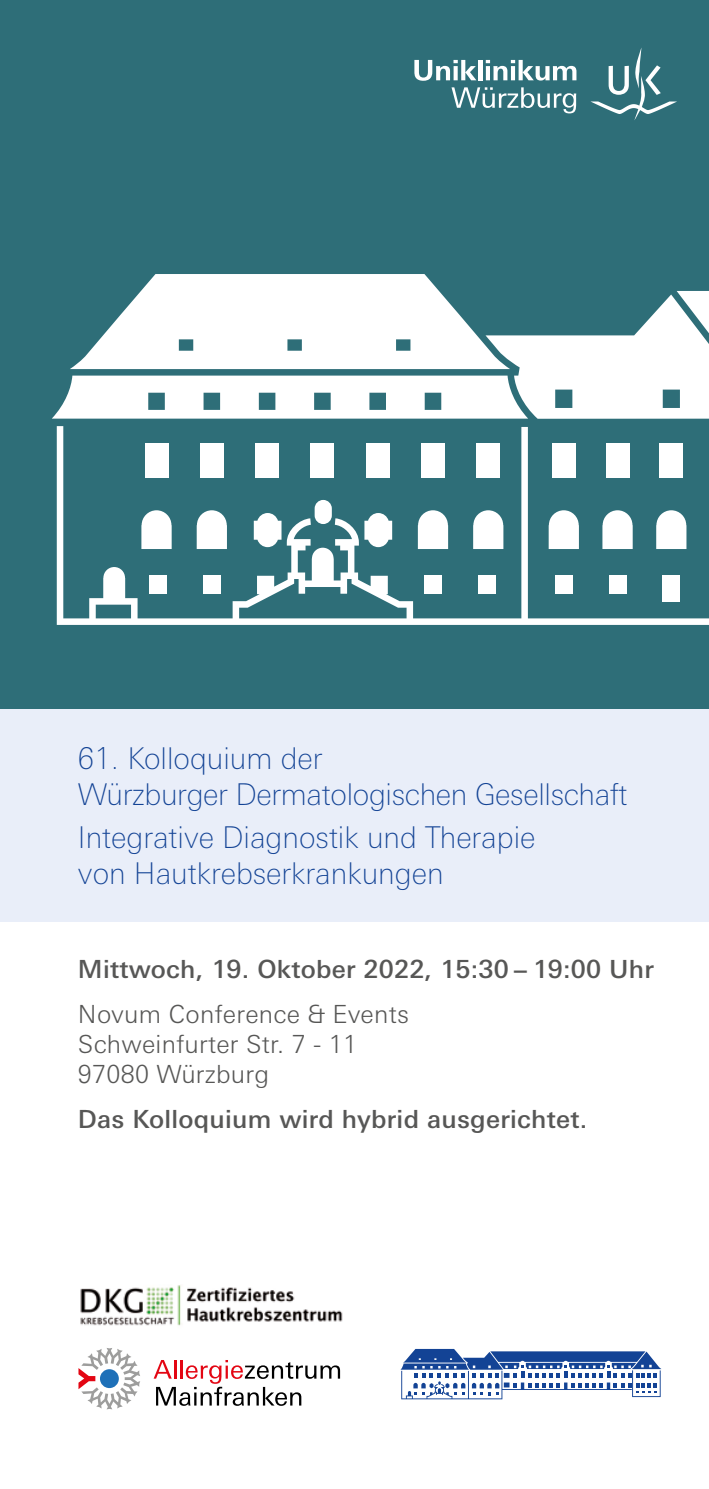
<style>
.page{position:relative;width:709px;height:1489px;background:#fff}
.page>*{position:absolute;margin:0;border:0;box-sizing:border-box;transform-origin:0 0}
.t1{font:100 30px/36px "Univers Next Pro";color:#134395}
.t2{font:500 25px "Univers Next Pro";letter-spacing:.01em;color:#575756}
.t3{font:300 25px/30px "Univers Next Pro";letter-spacing:.01em;color:#575756}
</style>
<div class="page">
<div style="left:0;top:0;width:709px;height:709px;background:#2e6e78"></div>
<div style="left:0;top:708px;width:709px;height:213px;background:#e9eef9"></div>
<svg style="left:414px;top:60px;width:62px;height:21px"></svg>
<hr style="left:478px;top:60px;width:4px;height:20px;background:#fff">
<svg style="left:486px;top:60px;width:90px;height:21px"></svg>
<svg style="left:451px;top:87px;width:125px;height:26px"></svg>
<svg style="left:590px;top:48px;width:87px;height:72px"></svg>
<svg style="left:400px;top:1348px;width:261px;height:51px"></svg>
<svg style="left:154px;top:1360px;width:186px;height:45px"></svg>
<svg style="left:78px;top:1348px;width:62px;height:61px"></svg>
<div style="left:100px;top:1368px;width:19px;height:19px;background:#1e70b8;border-radius:50%"></div>
<img style="left:80px;top:1285px;width:263px;height:41px">
<svg style="left:52px;top:274px;width:657px;height:145px"></svg>
<svg style="left:57px;top:426px;width:652px;height:199px"></svg>
<div style="left:662px;top:575px;width:18px;height:27px;background:#fff"></div>
<div style="left:609px;top:575px;width:17px;height:19px;background:#fff"></div>
<div style="left:555px;top:575px;width:17px;height:19px;background:#fff"></div>
<div style="left:478px;top:575px;width:17px;height:19px;background:#fff"></div>
<div style="left:424px;top:575px;width:17px;height:19px;background:#fff"></div>
<div style="left:203px;top:575px;width:17px;height:19px;background:#fff"></div>
<div style="left:149px;top:575px;width:18px;height:19px;background:#fff"></div>
<svg style="left:254px;top:513px;width:27px;height:34px"></svg>
<svg style="left:364px;top:513px;width:28px;height:34px"></svg>
<div style="left:314px;top:500px;width:18px;height:24px;background:#fff;border-radius:9px"></div>
<p class="t1" style="left:78px;top:740px;width:551px">61. Kolloquium der<br>Würzburger Dermatologischen Gesellschaft</p>
<p class="t1" style="left:78px;top:819px;width:459px">Integrative Diagnostik und Therapie von Hautkrebserkrankungen</p>
<p class="t2" style="left:78px;top:954px;width:577px">Mittwoch, 19. Oktober 2022, 15:30−19:00 Uhr</p>
<p class="t3" style="left:78px;top:999px;width:333px">Novum Conference &amp; Events<br>Schweinfurter Str. 7 - 11<br>97080 Würzburg</p>
<p class="t2" style="left:78px;top:1104px;width:511px">Das Kolloquium wird hybrid ausgerichtet.</p>
</div>
